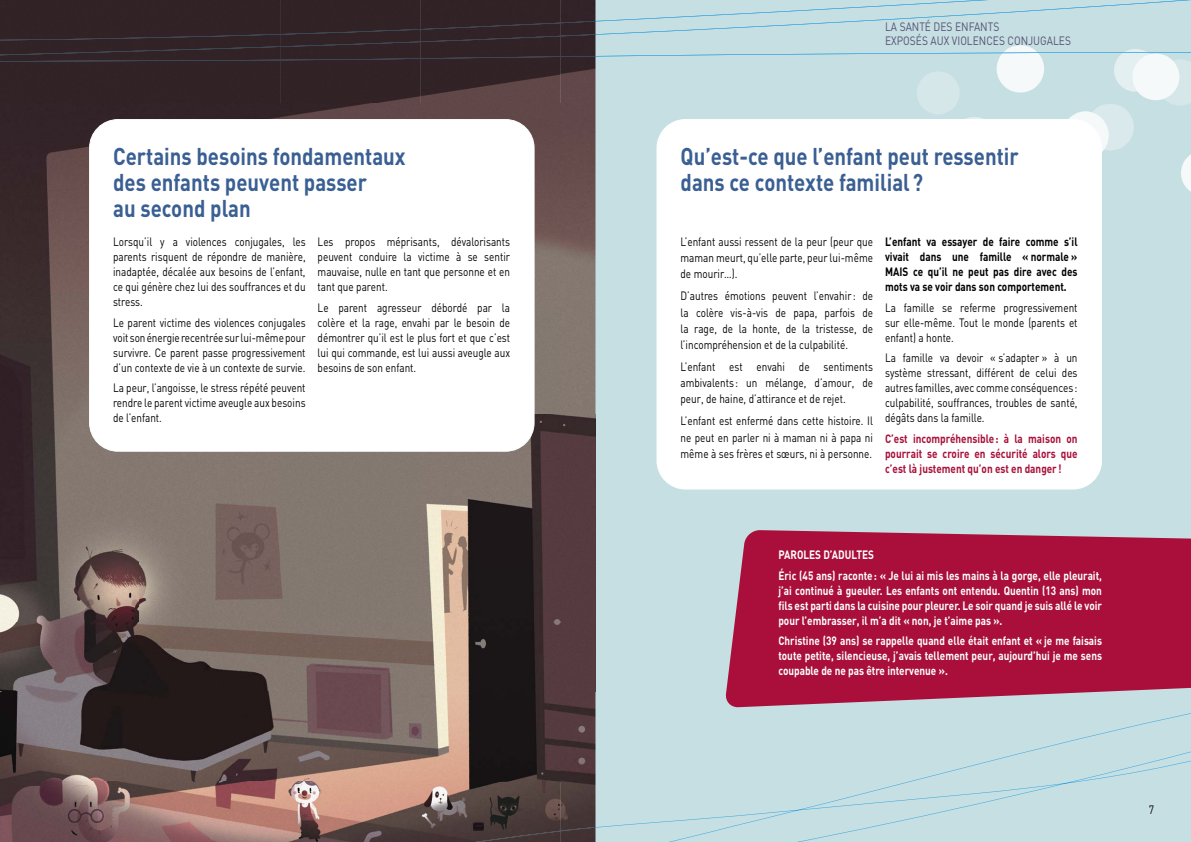
<style>
.page{position:relative;width:1191px;height:842px;background:#fff}
.page>*{position:absolute;margin:0;border:0;box-sizing:border-box;transform-origin:0 0}
.t1{font:700 24px/26px "DIN";color:#3a5f93;scale:.85 1}
.t2{font:12px/15px "DIN";color:#000;text-align:justify;scale:.83 1}
.t3{font:700 12px/15px "DIN";color:#fff;text-align:justify;scale:.83 1}
.t4{font:700 12px/15px "DIN";color:#000;text-align:justify;scale:.83 1}
.t5{font:700 12px/15px "DIN";color:#a90f3a;text-align:justify;scale:.83 1}
.t6{font:12px/14px "DIN";color:#545174;scale:.85 1}
.t7{font:12px "DIN";color:#000;scale:.85 1}
</style>
<div class="page">
<div style="left:595px;top:64px;width:490px;height:639px;background:#c6dfe2"></div>
<img style="left:1085px;top:64px;width:106px;height:466px">
<img style="left:595px;top:692px;width:3px;height:11px">
<div style="left:595px;top:703px;width:596px;height:139px;background:#c6dfe2"></div>
<svg style="left:595px;top:0;width:596px;height:64px;fill:#c6dfe2"></svg>
<img style="left:0;top:0;width:595px;height:842px">
<img style="left:475px;top:827px;width:120px;height:15px">
<img style="left:0;top:32px;width:350px;height:30px">
<img style="left:350px;top:21px;width:245px;height:39px">
<svg style="left:656px;top:119px;width:446px;height:370px"></svg>
<svg style="left:725px;top:530px;width:466px;height:177px;fill:#a90f3a"></svg>
<svg style="left:89px;top:119px;width:445px;height:333px"></svg>
<h1 class="t1" style="left:113px;top:142px;width:346px">Certains besoins fondamentaux des enfants peuvent passer<br>au second plan</h1>
<p class="t2" style="left:113px;top:234px;width:233px">Lorsqu’il y a violences conjugales, les parents risquent de répondre de manière, inadaptée, décalée aux besoins de l’enfant, ce qui génère chez lui des souffrances et du stress.</p>
<p class="t2" style="left:113px;top:315px;width:233px">Le parent victime des violences conjugales voit son énergie recentrée sur lui-même pour survivre. Ce parent passe progressivement d’un contexte de vie à un contexte de survie.</p>
<p class="t2" style="left:113px;top:380px;width:233px">La peur, l’angoisse, le stress répété peuvent rendre le parent victime aveugle aux besoins de l’enfant.</p>
<p class="t2" style="left:318px;top:234px;width:233px">Les propos méprisants, dévalorisants peuvent conduire la victime à se sentir mauvaise, nulle en tant que personne et en tant que parent.</p>
<p class="t2" style="left:318px;top:300px;width:233px">Le parent agresseur débordé par la colère et la rage, envahi par le besoin de démontrer qu’il est le plus fort et que c’est lui qui commande, est lui aussi aveugle aux besoins de son enfant.</p>
<p class="t6" style="left:885px;top:20px;width:220px">LA SANTÉ DES ENFANTS<br>EXPOSÉS AUX VIOLENCES CONJUGALES</p>
<h1 class="t1" style="left:680px;top:142px;width:399px">Qu’est-ce que l’enfant peut ressentir dans ce contexte familial ?</h1>
<p class="t2" style="left:680px;top:233px;width:233px;line-height:16.2px">L’enfant aussi ressent de la peur (peur que maman meurt, qu’elle parte, peur lui-même de mourir…).</p>
<p class="t2" style="left:680px;top:288px;width:233px;line-height:16.2px">D’autres émotions peuvent l’envahir : de la colère vis-à-vis de papa, parfois de la rage, de la honte, de la tristesse, de l’incompréhension et de la culpabilité.</p>
<p class="t2" style="left:680px;top:358px;width:233px;line-height:16.2px">L’enfant est envahi de sentiments ambivalents : un mélange, d’amour, de peur, de haine, d’attirance et de rejet.</p>
<p class="t2" style="left:680px;top:413px;width:233px;line-height:16.2px">L’enfant est enfermé dans cette histoire. Il ne peut en parler ni à maman ni à papa ni même à ses frères et sœurs, ni à personne.</p>
<p class="t4" style="left:885px;top:234px;width:233px">L’enfant va essayer de faire comme s’il vivait dans une famille « normale » MAIS ce qu’il ne peut pas dire avec des mots va se voir dans son comportement.</p>
<p class="t2" style="left:885px;top:300px;width:233px">La famille se referme progressivement sur elle-même. Tout le monde (parents et enfant) a honte.</p>
<p class="t2" style="left:885px;top:350px;width:233px">La famille va devoir « s’adapter » à un système stressant, différent de celui des autres familles, avec comme conséquences : culpabilité, souffrances, troubles de santé, dégâts dans la famille.</p>
<p class="t5" style="left:885px;top:431px;width:233px">C’est incompréhensible : à la maison on pourrait se croire en sécurité alors que c’est là justement qu’on est en danger !</p>
<p class="t3" style="left:778px;top:544px;width:391px;line-height:20.7px">PAROLES D’ADULTES<br>Éric (45 ans) raconte : « Je lui ai mis les mains à la gorge, elle pleurait,</p>
<p class="t3" style="left:778px;top:582px;width:391px">j’ai continué à gueuler. Les enfants ont entendu. Quentin (13 ans) mon fils est parti dans la cuisine pour pleurer. Le soir quand je suis allé le voir pour l’embrasser, il m’a dit « non, je t’aime pas ».</p>
<p class="t3" style="left:778px;top:633px;width:391px">Christine (39 ans) se rappelle quand elle était enfant et « je me faisais toute petite, silencieuse, j’avais tellement peur, aujourd’hui je me sens coupable de ne pas être intervenue ».</p>
<p class="t7" style="left:1148px;top:802px;width:8px">7</p>
</div>
